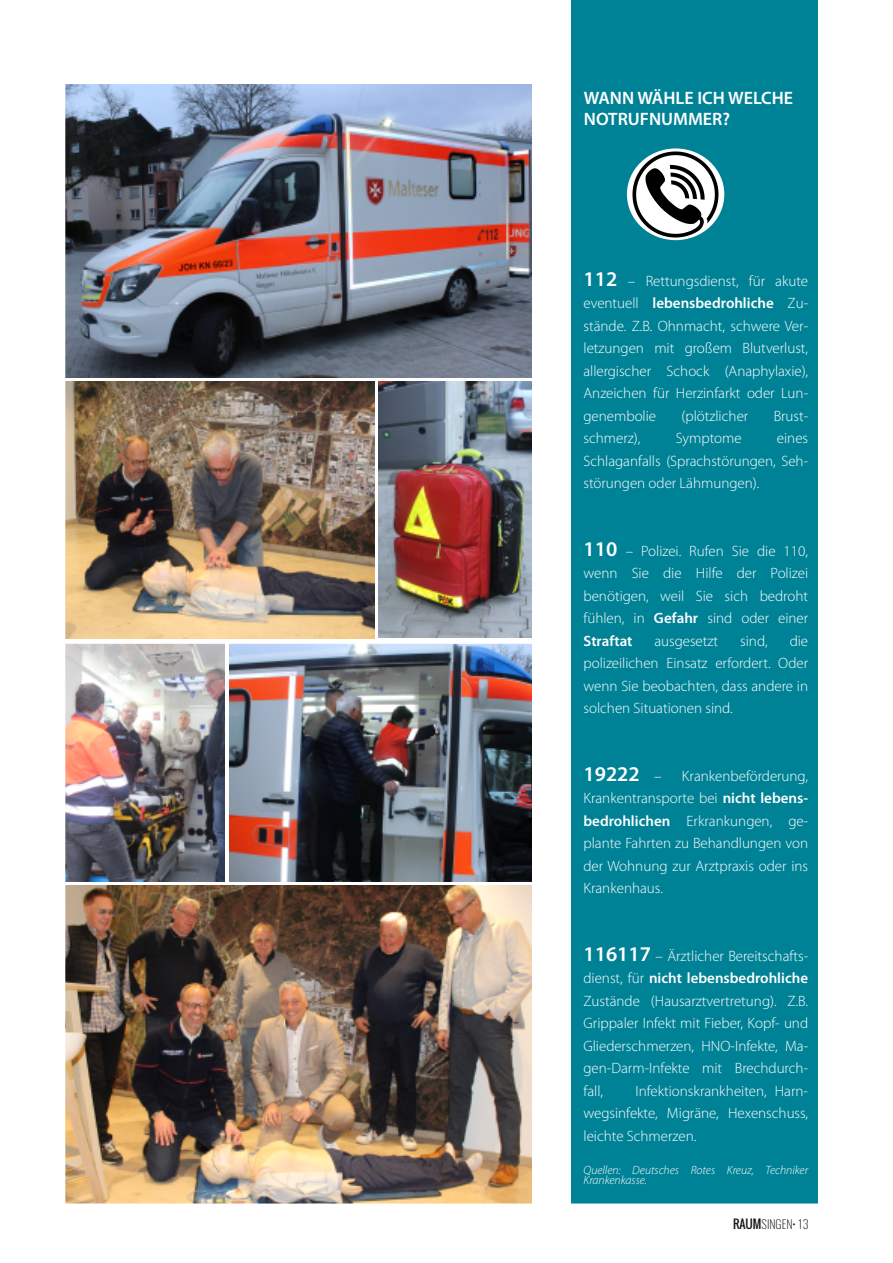
<style>
.page{position:relative;width:893px;height:1263px;background:#fff}
.page>*{position:absolute;margin:0;border:0;box-sizing:border-box;transform-origin:0 0}
.t1{font:600 21px "Myriad Pro";color:#fff}
.t2{font:600 18px/20.7px "Myriad Pro";color:#fff}
.t3{font:300 15px/22.5px "Myriad Pro";color:#fff;text-align:justify}
.t4{font:italic 300 12px/10.5px "Myriad Pro";letter-spacing:-.005em;color:#fff}
.t5{font:200 12px "Oswald";color:#181715}
.s1{font-weight:600;font-size:21px}
.s2{font-weight:600}
.s3{font-weight:300;font-size:15px}
.s4{font-weight:400}
</style>
<div class="page">
<img style="left:65px;top:382px;width:310px;height:256px">
<img style="left:65px;top:885px;width:467px;height:318px">
<img style="left:65px;top:84px;width:467px;height:294px">
<div style="left:571px;top:0;width:247px;height:1204px;background:#008296"></div>
<img style="left:379px;top:382px;width:153px;height:256px">
<img style="left:65px;top:644px;width:159px;height:237px">
<img style="left:229px;top:644px;width:303px;height:237px">
<img style="left:627px;top:148px;width:97px;height:92px;border-radius:50%">
<svg style="left:65px;top:1203px;width:753px;height:1px"></svg>
<div style="left:65px;top:639px;width:470px;height:5px;border:2px solid #fff"></div>
<p class="t2" style="left:584px;top:89px;width:211px">WANN WÄHLE ICH WELCHE<br>NOTRUFNUMMER?</p>
<p class="t3" style="left:583px;top:271px;width:226px"><span class="s1">112</span> – Rettungsdienst, für akute eventuell <span class="s2">lebensbedrohliche</span> Zu&shy;stände. Z.B. Ohnmacht, schwere Ver&shy;letzungen mit großem Blutverlust, allergischer Schock (Anaphylaxie), Anzeichen für Herzinfarkt oder Lun&shy;genembolie</p>
<p class="t3" style="left:682px;top:406px;width:68px">(plötzlicher</p>
<p class="t3" style="left:774px;top:406px;width:36px">Brust-</p>
<p class="t3" style="left:583px;top:428px;width:58px">schmerz),</p>
<p class="t3" style="left:676px;top:428px;width:68px">Symptome</p>
<p class="t3" style="left:583px;top:428px;width:226px;text-indent:193px">eines Schlaganfalls (Sprachstörungen, Seh&shy;störungen oder Lähmungen).</p>
<p class="t3" style="left:583px;top:541px;width:226px"><span class="s1">110</span> – Polizei. Rufen Sie die 110, wenn Sie die Hilfe der Polizei benötigen, weil Sie sich bedroht fühlen, in <span class="s2">Gefahr</span> sind oder einer <span class="s2">Straftat</span></p>
<p class="t3" style="left:583px;top:631px;width:226px;text-indent:206px">die polizeilichen Einsatz erfordert. Oder wenn Sie beobachten, dass andere in solchen Situationen sind.</p>
<p class="t3" style="left:654px;top:631px;width:65px">ausgesetzt</p>
<p class="t3" style="left:740px;top:631px;width:29px">sind,</p>
<h1 class="t1" style="left:583px;top:765px;width:80px">19222 <span class="s3">–</span></h1>
<p class="t3" style="left:583px;top:766px;width:226px;text-indent:98px">Krankenbeförderung, Krankentransporte bei <span class="s2">nicht lebens&shy;bedrohlichen</span> Erkrankungen, ge&shy;plante Fahrten zu Behandlungen von der Wohnung zur Arztpraxis oder ins Krankenhaus.</p>
<p class="t3" style="left:583px;top:946px;width:226px"><span class="s1">116117</span> – Ärztlicher Bereitschafts&shy;dienst, für <span class="s2">nicht lebensbedrohliche </span>Zustände (Hausarztvertretung). Z.B.<br>Grippaler Infekt mit Fieber, Kopf- und Gliederschmerzen, HNO-Infekte, Ma&shy;gen-Darm-Infekte mit Brechdurch&shy;fall,</p>
<p class="t3" style="left:583px;top:1081px;width:226px;text-indent:52px">Infektionskrankheiten, Harn&shy;wegsinfekte, Migräne, Hexenschuss, leichte Schmerzen.</p>
<p class="t4" style="left:583px;top:1166px;width:226px">Quellen: Deutsches Rotes Kreuz, Techniker<br>Krankenkasse.</p>
<p class="t5" style="left:733px;top:1215px;width:77px"><span class="s4">RAUM</span>SINGEN• 13</p>
</div>
